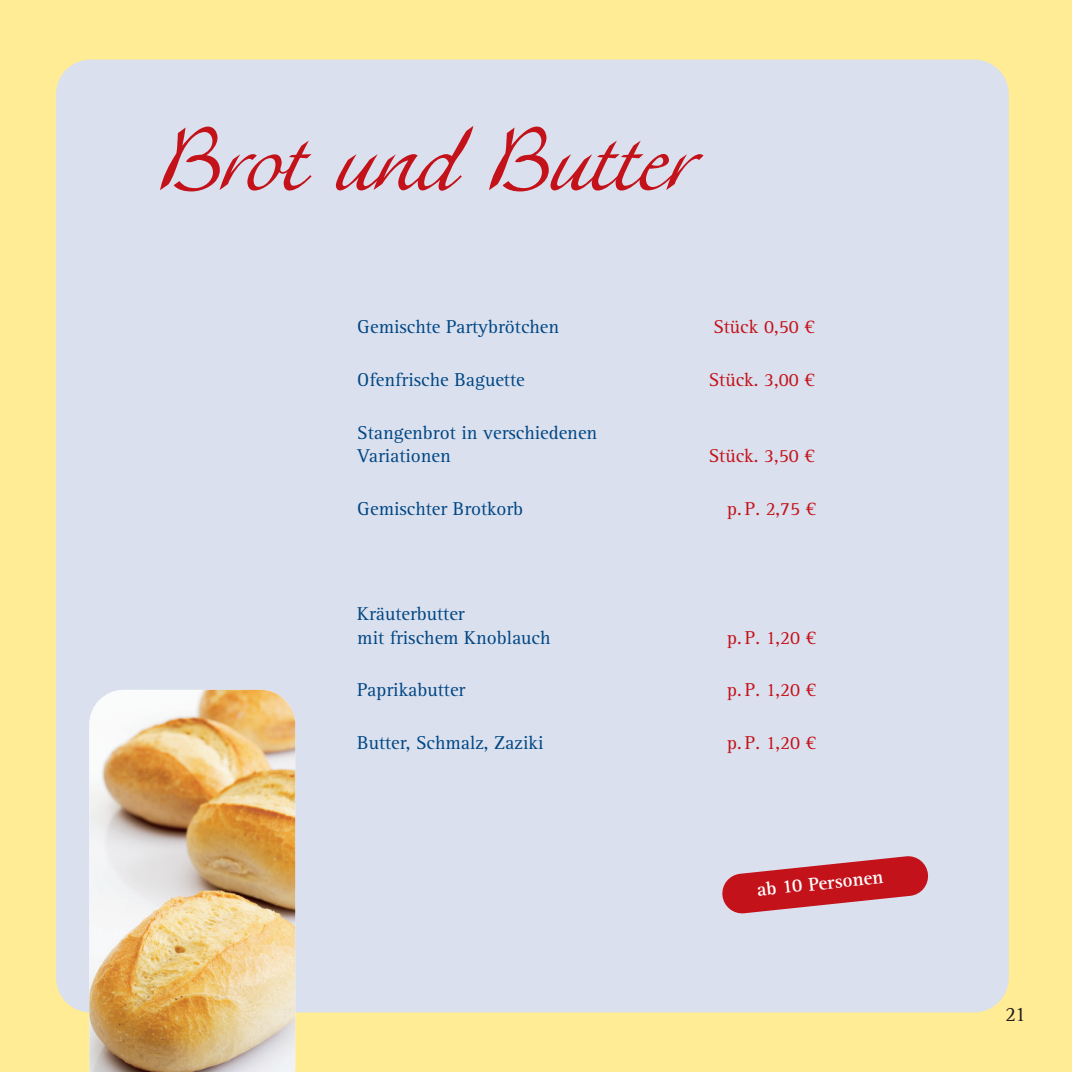
<style>
.page{position:relative;width:1072px;height:1072px;background:#fff}
.page>*{position:absolute;margin:0;border:0;box-sizing:border-box;transform-origin:0 0}
.t1{font:92.75px "Agogo LT";color:#c4121a}
.t2{font:21px "Agfa Rotis Serif";color:#231f20}
.t3{font:19.25px/23.1px "Agfa Rotis Serif";color:#004684}
.t4{font:19.25px "Agfa Rotis Serif";color:#c4121a}
.t5{font:700 19.25px "Agfa Rotis Serif";color:#fff}
</style>
<div class="page">
<div style="left:0;top:0;width:1071px;height:1071px;background:#ffec94"></div>
<div style="left:56px;top:60px;width:952px;height:952px;background:#dae0ed;border-radius:35px"></div>
<svg style="left:722px;top:856px;width:206px;height:58px"></svg>
<img style="left:89px;top:690px;width:206px;height:381px">
<h1 class="t1" style="left:159px;top:126px;width:537px">Brot und Butter</h1>
<p class="t3" style="left:357px;top:317px;width:203px">Gemischte Partybrötchen</p>
<p class="t4" style="left:713px;top:319px;width:103px">Stück 0,50 €</p>
<p class="t3" style="left:357px;top:369px;width:169px">Ofenfrische Baguette</p>
<p class="t4" style="left:709px;top:372px;width:107px">Stück. 3,00 €</p>
<p class="t3" style="left:357px;top:422px;width:241px">Stangenbrot in verschiedenen<br>Variationen</p>
<p class="t4" style="left:709px;top:448px;width:107px">Stück. 3,50 €</p>
<p class="t3" style="left:357px;top:498px;width:167px">Gemischter Brotkorb</p>
<p class="t4" style="left:727px;top:501px;width:91px">p. P. 2,75 €</p>
<p class="t3" style="left:357px;top:604px;width:195px">Kräuterbutter<br>mit frischem Knoblauch</p>
<p class="t4" style="left:727px;top:630px;width:91px">p. P. 1,20 €</p>
<p class="t3" style="left:357px;top:680px;width:109px">Paprikabutter</p>
<p class="t4" style="left:727px;top:683px;width:91px">p. P. 1,20 €</p>
<p class="t3" style="left:357px;top:733px;width:188px">Butter, Schmalz, Zaziki</p>
<p class="t4" style="left:727px;top:736px;width:91px">p. P. 1,20 €</p>
<p class="t5" style="left:756px;top:882px;width:129px;rotate:-6deg">ab 10 Personen</p>
<p class="t2" style="left:1005px;top:1006px;width:22px">21</p>
</div>
